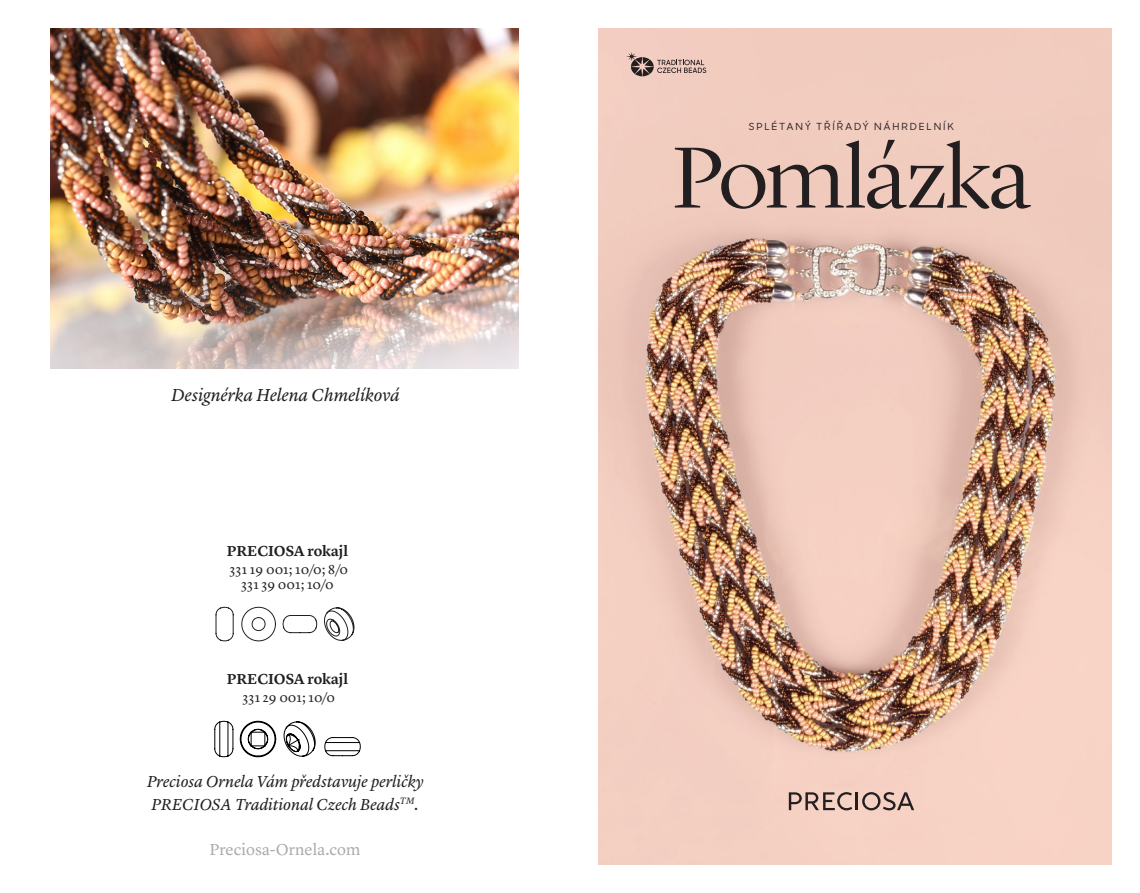
<style>
.page{position:relative;width:1140px;height:893px;background:#fff}
.page>*{position:absolute;margin:0;border:0;box-sizing:border-box;transform-origin:0 0}
.t1{font:300 90px "Lyon Display";letter-spacing:-.02em;color:#231f20;scale:1.05 1}
.t2{font:italic 18px "Lyon Text";letter-spacing:-.005em;color:#231f20}
.t3{font:italic 16.5px/22.5px "Lyon Text";letter-spacing:-.005em;color:#231f20}
.t4{font:16.5px "Lyon Text";color:#a8abac}
.t5{font:600 15px "Lyon Text";color:#231f20}
.t6{font:13.5px/15px "Lyon Text";color:#231f20;text-align:center}
.t7{font:500 9.75px "Sharp Sans Display No 1";letter-spacing:.175em;color:#231f20;scale:1.05 1}
</style>
<div class="page">
<img style="left:598px;top:28px;width:513px;height:836px">
<svg style="left:240px;top:721px;width:36px;height:36px"></svg>
<svg style="left:214px;top:721px;width:19px;height:36px"></svg>
<svg style="left:324px;top:737px;width:36px;height:19px"></svg>
<svg style="left:284px;top:722px;width:31px;height:34px"></svg>
<svg style="left:241px;top:607px;width:35px;height:34px"></svg>
<svg style="left:216px;top:607px;width:17px;height:34px"></svg>
<svg style="left:283px;top:615px;width:34px;height:18px"></svg>
<svg style="left:324px;top:607px;width:30px;height:34px"></svg>
<svg style="left:626px;top:52px;width:80px;height:24px;background:#bfa199"></svg>
<hr style="left:855px;top:792px;width:3px;height:18px;background:#231f20">
<svg style="left:862px;top:792px;width:52px;height:18px"></svg>
<svg style="left:789px;top:792px;width:63px;height:18px"></svg>
<img style="left:50px;top:28px;width:468px;height:341px">
<p class="t2" style="left:171px;top:381px;width:230px">Designérka Helena Chmelíková</p>
<p class="t5" style="left:227px;top:539px;width:123px">PRECIOSA rokajl</p>
<p class="t6" style="left:230px;top:561px;width:120px">331 19 001; 10/0; 8/0<br>331 39 001; 10/0</p>
<p class="t5" style="left:227px;top:667px;width:123px">PRECIOSA rokajl</p>
<p class="t6" style="left:243px;top:688px;width:94px">331 29 001; 10/0</p>
<p class="t3" style="left:147px;top:769px;width:278px">Preciosa Ornela Vám představuje perličky<br>PRECIOSA Traditional Czech Beads<sup>TM</sup>.</p>
<p class="t4" style="left:209px;top:836px;width:152px">Preciosa-Ornela.com</p>
<p class="t7" style="left:749px;top:119px;width:197px">SPLÉTANÝ TŘÍŘADÝ NÁHRDELNÍK</p>
<h1 class="t1" style="left:672px;top:112px;width:342px">Pomlázka</h1>
</div>
